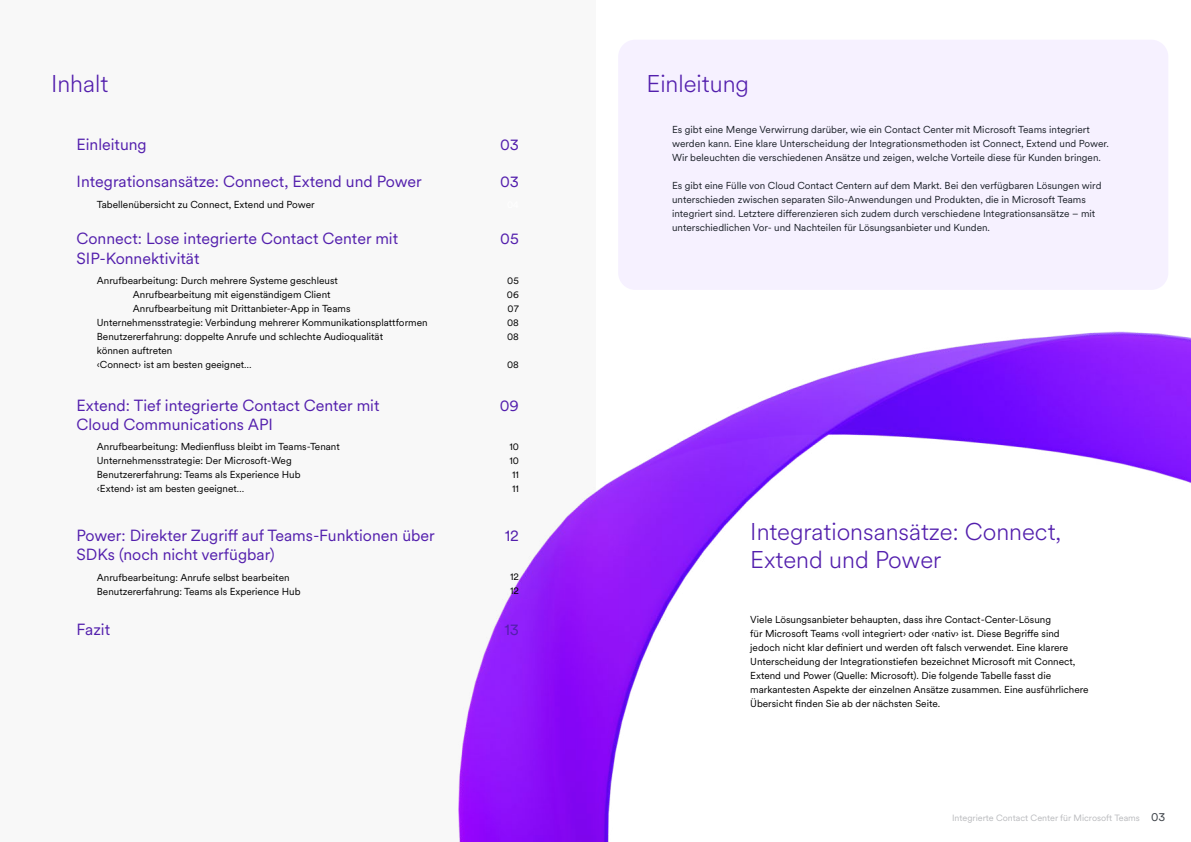
<style>
.page{position:relative;width:1191px;height:842px;background:#fff}
.page>*{position:absolute;margin:0;border:0;box-sizing:border-box;transform-origin:0 0}
.t1{font:300 24px/28.8px "Circular Spotify Text";color:#531fad}
.t2{font:16px/19.2px "Circular XX";color:#531fad}
.t3{font:10px/14px "Circular XX";color:#000}
.t4{font:10px/14px "Circular XX";color:#1c2129}
.t5{font:9px "Circular XX";color:#babbbe}
.s1{font-size:12px;color:#3d4248}
</style>
<div class="page">
<div style="left:0;top:0;width:595px;height:842px;background:#f8f8f8"></div>
<img style="left:458px;top:332px;width:733px;height:510px">
<div style="left:618px;top:40px;width:550px;height:250px;background:#f6f1ff;border-radius:17px"></div>
<h1 class="t1" style="left:51px;top:69px;width:59px">Inhalt</h1>
<h2 class="t2" style="left:77px;top:135px;width:72px">Einleitung</h2>
<h2 class="t2" style="left:77px;top:171px;width:347px">Integrationsansätze: Connect, Extend und Power</h2>
<p class="t3" style="left:97px;top:197px;width:219px">Tabellenübersicht zu Connect, Extend und Power</p>
<h2 class="t2" style="left:77px;top:229px;width:323px">Connect: Lose integrierte Contact Center mit<br>SIP-Konnektivität</h2>
<p class="t3" style="left:97px;top:273px;width:242px">Anrufbearbeitung: Durch mehrere Systeme geschleust</p>
<p class="t3" style="left:133px;top:287px;width:199px">Anrufbearbeitung mit eigenständigem Client</p>
<p class="t3" style="left:133px;top:301px;width:219px">Anrufbearbeitung mit Drittanbieter-App in Teams</p>
<p class="t3" style="left:97px;top:315px;width:332px">Unternehmensstrategie: Verbindung mehrerer Kommunikationsplattformen</p>
<p class="t3" style="left:97px;top:329px;width:288px">Benutzererfahrung: doppelte Anrufe und schlechte Audioqualität</p>
<p class="t3" style="left:97px;top:343px;width:77px">können auftreten</p>
<p class="t3" style="left:97px;top:357px;width:156px">‹Connect› ist am besten geeignet…</p>
<h2 class="t2" style="left:77px;top:395px;width:304px">Extend: Tief integrierte Contact Center mit<br>Cloud Communications API</h2>
<h2 class="t2" style="left:500px;top:135px;width:20px">03</h2>
<h2 class="t2" style="left:500px;top:171px;width:20px">03</h2>
<h2 class="t2" style="left:500px;top:229px;width:20px">05</h2>
<p class="t3" style="left:507px;top:273px;width:13px;text-align:justify">05<br>06<br>07<br>08<br>08</p>
<p class="t3" style="left:507px;top:357px;width:13px">08</p>
<h2 class="t2" style="left:500px;top:395px;width:21px">09</h2>
<p class="t3" style="left:97px;top:439px;width:244px">Anrufbearbeitung: Medienfluss bleibt im Teams-Tenant Unternehmensstrategie: Der Microsoft-Weg Benutzererfahrung: Teams als Experience Hub ‹Extend› ist am besten geeignet…</p>
<p class="t3" style="left:509px;top:439px;width:11px;text-align:justify">10<br>10<br>11<br>11</p>
<h2 class="t2" style="left:77px;top:525px;width:360px">Power: Direkter Zugriff auf Teams-Funktionen über<br>SDKs (noch nicht verfügbar)</h2>
<h2 class="t2" style="left:504px;top:525px;width:16px">12</h2>
<p class="t3" style="left:97px;top:570px;width:205px">Anrufbearbeitung: Anrufe selbst bearbeiten<br>Benutzererfahrung: Teams als Experience Hub</p>
<p class="t3" style="left:510px;top:569px;width:10px">12<br>12</p>
<h2 class="t2" style="left:77px;top:619px;width:35px">Fazit</h2>
<h2 class="t2" style="left:504px;top:619px;width:16px">13</h2>
<h1 class="t1" style="left:646px;top:69px;width:104px">Einleitung</h1>
<p class="t4" style="left:672px;top:122px;width:438px">Es gibt eine Menge Verwirrung darüber, wie ein Contact Center mit Microsoft Teams integriert werden kann. Eine klare Unterscheidung der Integrationsmethoden ist Connect, Extend und Power.<br>Wir beleuchten die verschiedenen Ansätze und zeigen, welche Vorteile diese für Kunden bringen.</p>
<p class="t4" style="left:672px;top:178px;width:431px">Es gibt eine Fülle von Cloud Contact Centern auf dem Markt. Bei den verfügbaren Lösungen wird unterschieden zwischen separaten Silo-Anwendungen und Produkten, die in Microsoft Teams integriert sind. Letztere differenzieren sich zudem durch verschiedene Integrationsansätze – mit unterschiedlichen Vor- und Nachteilen für Lösungsanbieter und Kunden.</p>
<h1 class="t1" style="left:750px;top:517px;width:312px">Integrationsansätze: Connect,<br>Extend und Power</h1>
<p class="t3" style="left:750px;top:612px;width:340px">Viele Lösungsanbieter behaupten, dass ihre Contact-Center-Lösung<br>für Microsoft Teams ‹voll integriert› oder ‹nativ› ist. Diese Begriffe sind jedoch nicht klar definiert und werden oft falsch verwendet. Eine klarere Unterscheidung der Integrationstiefen bezeichnet Microsoft mit Connect, Extend und Power (Quelle: Microsoft). Die folgende Tabelle fasst die markantesten Aspekte der einzelnen Ansätze zusammen. Eine ausführlichere Übersicht finden Sie ab der nächsten Seite.</p>
<p class="t5" style="left:952px;top:812px;width:215px">Integrierte Contact Center für Microsoft Teams <span class="s1">03</span></p>
</div>
